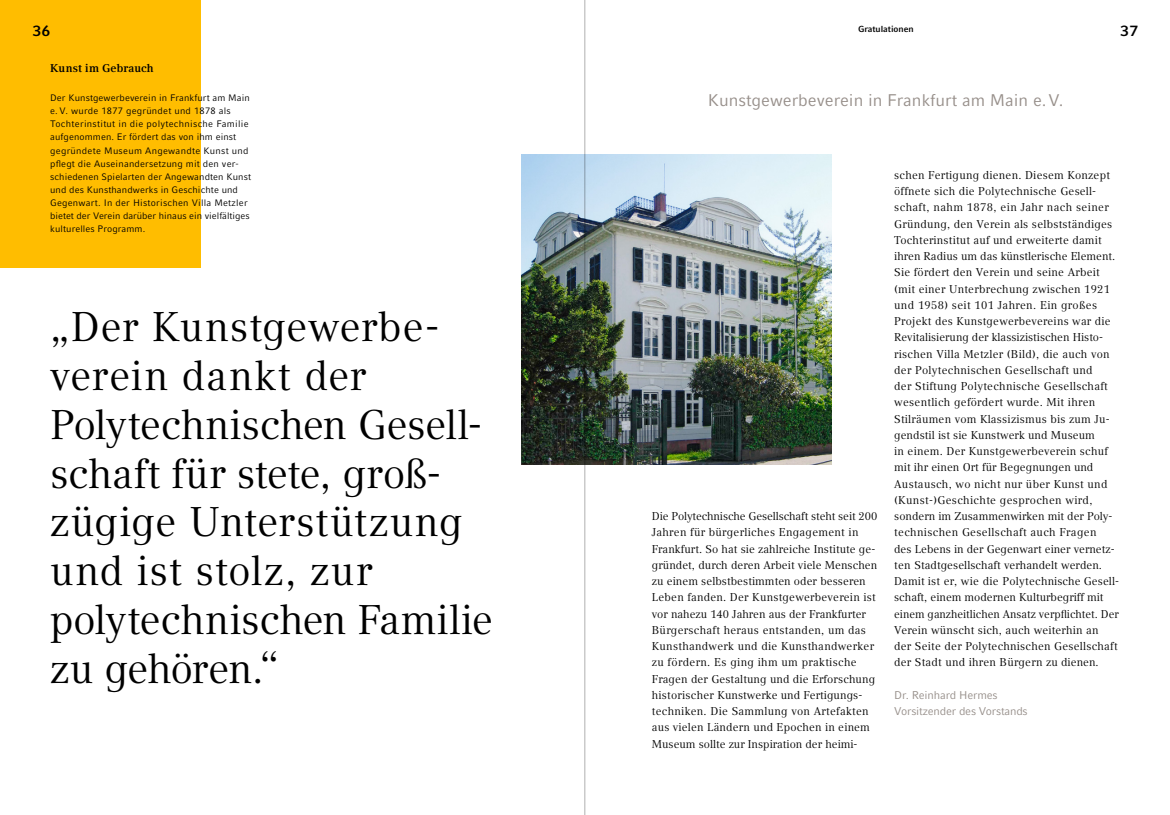
<style>
.page{position:relative;width:1170px;height:815px;background:#fff}
.page>*{position:absolute;margin:0;border:0;box-sizing:border-box;transform-origin:0 0}
.t1{font:41.25px/48.8px "Compatil Text LT";color:#000}
.t2{font:16.88px "Compatil Fact LT";color:#978f8a}
.t3{font:700 15px "Compatil Fact LT";color:#000}
.t4{font:11.25px/16.2px "Compatil Text LT";letter-spacing:.02em;color:#000}
.t5{font:11.25px/16.2px "Compatil Fact LT";letter-spacing:-.015em;color:#978f8a}
.t6{font:700 11.25px "Compatil Text LT";letter-spacing:.01em;color:#000}
.t7{font:9.38px/13.1px "Compatil Fact LT";letter-spacing:.01em;color:#000}
.t8{font:700 8.75px "Compatil Fact LT";letter-spacing:-.005em;color:#000}
</style>
<div class="page">
<div style="left:0;top:0;width:200px;height:267px;background:#ffbd00"></div>
<img style="left:522px;top:155px;width:309px;height:309px">
<hr style="left:584px;top:0;width:1px;height:815px;background:#000">
<h3 class="t3" style="left:33px;top:22px;width:19px">36</h3>
<p class="t8" style="left:858px;top:24px;width:57px">Gratulationen</p>
<h3 class="t3" style="left:1120px;top:22px;width:19px">37</h3>
<p class="t6" style="left:50px;top:62px;width:105px">Kunst im Gebrauch</p>
<p class="t7" style="left:50px;top:91px;width:202px">Der Kunstgewerbeverein in Frankfurt am Main e. V. wurde 1877 gegründet und 1878 als Tochterinstitut in die polytechnische Familie aufgenommen. Er fördert das von ihm einst gegründete Museum Angewandte Kunst und pflegt die Auseinandersetzung mit den ver&shy;schiedenen Spielarten der Angewandten Kunst und des Kunsthandwerks in Geschichte und Gegenwart. In der Historischen Villa Metzler bietet der Verein darüber hinaus ein vielfältiges kulturelles Programm.</p>
<h1 class="t1" style="left:50px;top:302px;width:444px">„Der Kunstgewerbe&shy;verein dankt der<br>Polytechnischen Gesell&shy;schaft für stete, groß&shy;zügige Unterstützung und ist stolz, zur polytechnischen Familie zu gehören.“</h1>
<h2 class="t2" style="left:707px;top:90px;width:357px">Kunstgewerbeverein in Frankfurt am Main e.V.</h2>
<p class="t4" style="left:651px;top:508px;width:227px">Die Polytechnische Gesellschaft steht seit 200<br>Jahren für bürgerliches Engagement in Frankfurt. So hat sie zahlreiche Institute ge&shy;gründet, durch deren Arbeit viele Menschen zu einem selbstbestimmten oder besseren Leben fanden. Der Kunstgewerbeverein ist vor nahezu 140 Jahren aus der Frankfurter Bürgerschaft heraus entstanden, um das Kunsthandwerk und die Kunsthandwerker zu fördern. Es ging ihm um praktische Fragen der Gestaltung und die Erforschung historischer Kunstwerke und Fertigungs&shy;techniken. Die Sammlung von Artefakten aus vielen Ländern und Epochen in einem Museum sollte zur Inspiration der heimi-</p>
<p class="t4" style="left:894px;top:167px;width:226px">schen Fertigung dienen. Diesem Konzept öffnete sich die Polytechnische Gesell&shy;schaft, nahm 1878, ein Jahr nach seiner Gründung, den Verein als selbstständiges Tochterinstitut auf und erweiterte damit ihren Radius um das künstlerische Element.<br>Sie fördert den Verein und seine Arbeit (mit einer Unterbrechung zwischen 1921 und 1958) seit 101 Jahren. Ein großes Projekt des Kunstgewerbevereins war die Revitalisierung der klassizistischen Histo&shy;rischen Villa Metzler (Bild), die auch von der Polytechnischen Gesellschaft und<br>der Stiftung Polytechnische Gesellschaft wesentlich gefördert wurde. Mit ihren Stilräumen vom Klassizismus bis zum Ju&shy;gendstil ist sie Kunstwerk und Museum<br>in einem. Der Kunstgewerbeverein schuf mit ihr einen Ort für Begegnungen und Austausch, wo nicht nur über Kunst und (Kunst-)Geschichte gesprochen wird, sondern im Zusammenwirken mit der Poly&shy;technischen Gesellschaft auch Fragen<br>des Lebens in der Gegenwart einer vernetz&shy;ten Stadtgesellschaft verhandelt werden.<br>Damit ist er, wie die Polytechnische Gesell&shy;schaft, einem modernen Kulturbegriff mit einem ganzheitlichen Ansatz verpflichtet. Der Verein wünscht sich, auch weiterhin an<br>der Seite der Polytechnischen Gesellschaft der Stadt und ihren Bürgern zu dienen.</p>
<p class="t5" style="left:894px;top:687px;width:135px">Dr. Reinhard Hermes<br>Vorsitzender des Vorstands</p>
</div>
